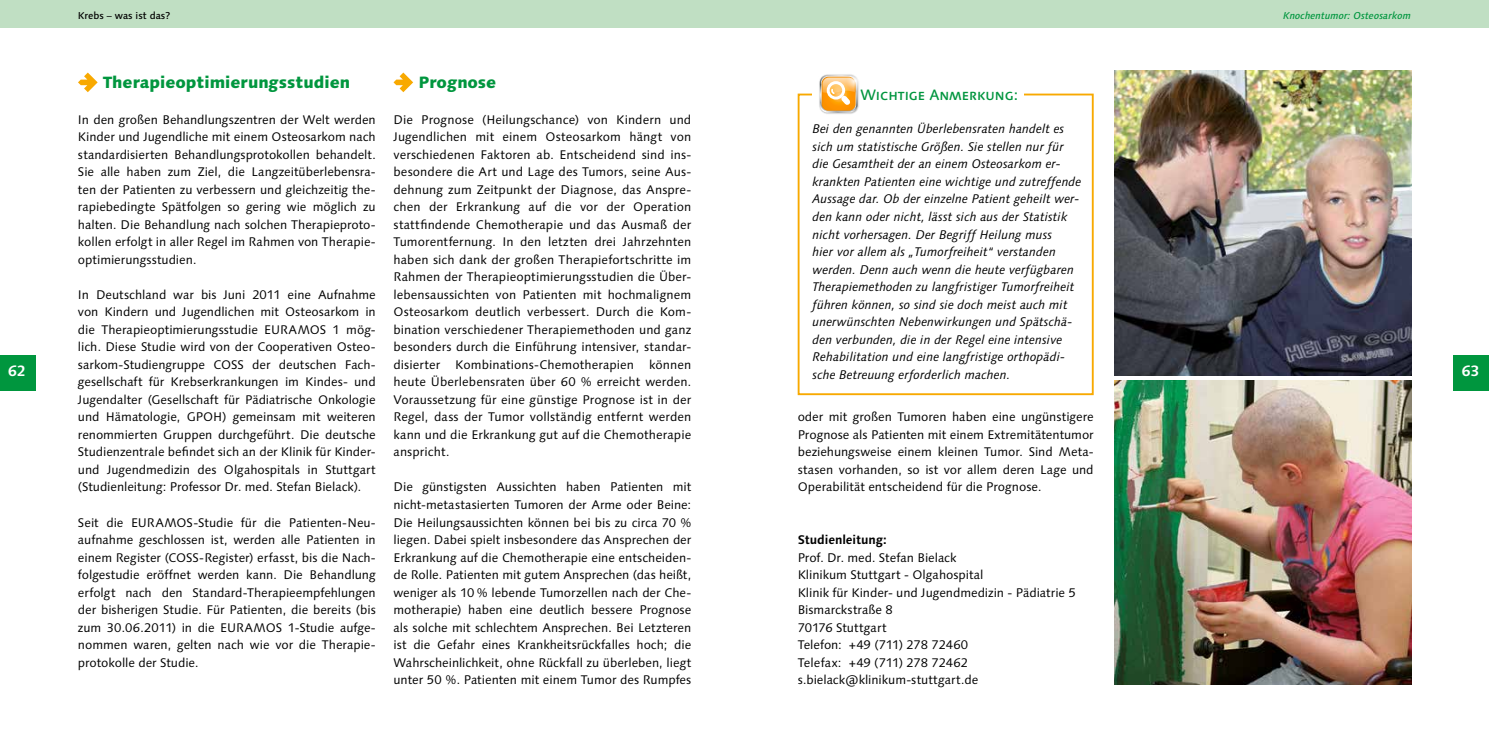
<style>
.page{position:relative;width:1489px;height:745px;background:#fff}
.page>*{position:absolute;margin:0;border:0;box-sizing:border-box;transform-origin:0 0}
.t1{font:800 16.25px "Linotype Syntax";color:#00963e}
.t2{font:500 15px "Linotype Syntax SC";color:#00953e}
.t3{font:700 15px "Linotype Syntax";color:#fff}
.t4{font:12.5px/17.5px "Linotype Syntax";letter-spacing:-.005em;color:#000;text-align:justify}
.t5{font:italic 12.5px/17.5px "Linotype Syntax";color:#000}
.t6{font:700 12.5px "Linotype Syntax";letter-spacing:-.005em;color:#000}
.t7{font:italic 500 10px "Linotype Syntax";color:#00963e}
.t8{font:500 10px "Linotype Syntax";color:#000}
</style>
<div class="page">
<div style="left:0;top:354px;width:35px;height:36px;background:#00963e"></div>
<div style="left:1453px;top:354px;width:35px;height:36px;background:#00963e"></div>
<div style="left:0;top:0;width:1488px;height:27px;background:#c0dfc3"></div>
<svg style="left:78px;top:72px;width:20px;height:20px"></svg>
<svg style="left:393px;top:72px;width:20px;height:20px"></svg>
<img style="left:1114px;top:71px;width:296px;height:304px">
<img style="left:1114px;top:380px;width:296px;height:303px">
<div style="left:797px;top:93px;width:296px;height:302px;border:2px solid #f8a900"></div>
<div style="left:812px;top:87px;width:211px;height:17px;background:#fff"></div>
<img style="left:823px;top:74px;width:36px;height:40px">
<svg style="left:845px;top:71px;width:19px;height:19px"></svg>
<svg style="left:819px;top:75px;width:38px;height:37px"></svg>
<p class="t8" style="left:78px;top:9px;width:94px">Krebs – was ist das?</p>
<p class="t7" style="left:1282px;top:9px;width:129px">Knochentumor: Osteosarkom</p>
<h1 class="t1" style="left:103px;top:72px;width:248px">Therapieoptimierungsstudien</h1>
<p class="t4" style="left:78px;top:110px;width:299px">In den großen Behandlungszentren der Welt werden Kinder und Jugendliche mit einem Osteosarkom nach standardisierten Behandlungsprotokollen behandelt.<br>Sie alle haben zum Ziel, die Langzeitüberlebensra&shy;ten der Patienten zu verbessern und gleichzeitig the&shy;rapiebedingte Spätfolgen so gering wie möglich zu halten. Die Behandlung nach solchen Therapieproto&shy;kollen erfolgt in aller Regel im Rahmen von Therapie&shy;optimierungsstudien.</p>
<p class="t4" style="left:78px;top:285px;width:299px">In Deutschland war bis Juni 2011 eine Aufnahme von Kindern und Jugendlichen mit Osteosarkom in die Therapieoptimierungsstudie EURAMOS 1 mög&shy;lich. Diese Studie wird von der Cooperativen Osteo&shy;sarkom-Studiengruppe COSS der deutschen Fach&shy;gesellschaft für Krebserkrankungen im Kindes- und Jugendalter (Gesellschaft für Pädiatrische Onkologie und Hämatologie, GPOH) gemeinsam mit weiteren renommierten Gruppen durchgeführt. Die deutsche Studienzentrale befindet sich an der Klinik für Kinder&shy;und Jugendmedizin des Olgahospitals in Stuttgart (Studienleitung: Professor Dr. med. Stefan Bielack).</p>
<p class="t4" style="left:78px;top:513px;width:299px">Seit die EURAMOS-Studie für die Patienten-Neu&shy;aufnahme geschlossen ist, werden alle Patienten in einem Register (COSS-Register) erfasst, bis die Nach&shy;folgestudie eröffnet werden kann. Die Behandlung erfolgt nach den Standard-Therapieempfehlungen der bisherigen Studie. Für Patienten, die bereits (bis zum 30.06.2011) in die EURAMOS 1-Studie aufge&shy;nommen waren, gelten nach wie vor die Therapie&shy;protokolle der Studie.</p>
<h1 class="t1" style="left:418px;top:72px;width:79px">Prognose</h1>
<p class="t4" style="left:393px;top:110px;width:299px">Die Prognose (Heilungschance) von Kindern und Jugendlichen mit einem Osteosarkom hängt von verschiedenen Faktoren ab. Entscheidend sind ins&shy;besondere die Art und Lage des Tumors, seine Aus&shy;dehnung zum Zeitpunkt der Diagnose, das Anspre&shy;chen der Erkrankung auf die vor der Operation stattfindende Chemotherapie und das Ausmaß der Tumorentfernung. In den letzten drei Jahrzehnten haben sich dank der großen Therapiefortschritte im Rahmen der Therapieoptimierungsstudien die Über&shy;lebensaussichten von Patienten mit hochmalignem Osteosarkom deutlich verbessert. Durch die Kom&shy;bination verschiedener Therapiemethoden und ganz besonders durch die Einführung intensiver, standar&shy;disierter Kombinations-Chemotherapien können heute Überlebensraten über 60 % erreicht werden.<br>Voraussetzung für eine günstige Prognose ist in der Regel, dass der Tumor vollständig entfernt werden kann und die Erkrankung gut auf die Chemotherapie anspricht.</p>
<p class="t4" style="left:393px;top:478px;width:299px">Die günstigsten Aussichten haben Patienten mit nicht-metastasierten Tumoren der Arme oder Beine:<br>Die Heilungsaussichten können bei bis zu circa 70 % liegen. Dabei spielt insbesondere das Ansprechen der Erkrankung auf die Chemotherapie eine entscheiden&shy;de Rolle. Patienten mit gutem Ansprechen (das heißt, weniger als 10 % lebende Tumorzellen nach der Che&shy;motherapie) haben eine deutlich bessere Prognose als solche mit schlechtem Ansprechen. Bei Letzteren ist die Gefahr eines Krankheitsrückfalles hoch; die Wahrscheinlichkeit, ohne Rückfall zu überleben, liegt unter 50 %. Patienten mit einem Tumor des Rumpfes</p>
<p class="t2" style="left:860px;top:85px;width:159px">Wichtige Anmerkung:</p>
<p class="t5" style="left:812px;top:120px;width:270px">Bei den genannten Überlebensraten handelt es sich um statistische Größen. Sie stellen nur für die Gesamtheit der an einem Osteosarkom er&shy;krankten Patienten eine wichtige und zutreffende Aussage dar. Ob der einzelne Patient geheilt wer&shy;den kann oder nicht, lässt sich aus der Statistik nicht vorhersagen. Der Begriff Heilung muss<br>hier vor allem als „Tumorfreiheit“ verstanden werden. Denn auch wenn die heute verfügbaren Therapiemethoden zu langfristiger Tumorfreiheit führen können, so sind sie doch meist auch mit unerwünschten Nebenwirkungen und Spätschä&shy;den verbunden, die in der Regel eine intensive Rehabilitation und eine langfristige orthopädi&shy;sche Betreuung erforderlich machen.</p>
<p class="t3" style="left:8px;top:361px;width:19px">62</p>
<p class="t3" style="left:1461px;top:361px;width:19px">63</p>
<p class="t4" style="left:797px;top:408px;width:297px">oder mit großen Tumoren haben eine ungünstigere Prognose als Patienten mit einem Extremitätentumor beziehungsweise einem kleinen Tumor. Sind Meta&shy;stasen vorhanden, so ist vor allem deren Lage und Operabilität entscheidend für die Prognose.</p>
<p class="t6" style="left:797px;top:531px;width:91px">Studienleitung:</p>
<p class="t4" style="left:797px;top:548px;width:280px;text-align:left">Prof. Dr. med. Stefan Bielack<br>Klinikum Stuttgart - Olgahospital<br>Klinik für Kinder- und Jugendmedizin - Pädiatrie 5<br>Bismarckstraße 8<br>70176 Stuttgart<br>Telefon: +49 (711) 278 72460<br>Telefax: +49 (711) 278 72462 s.bielack@klinikum-stuttgart.de</p>
</div>
